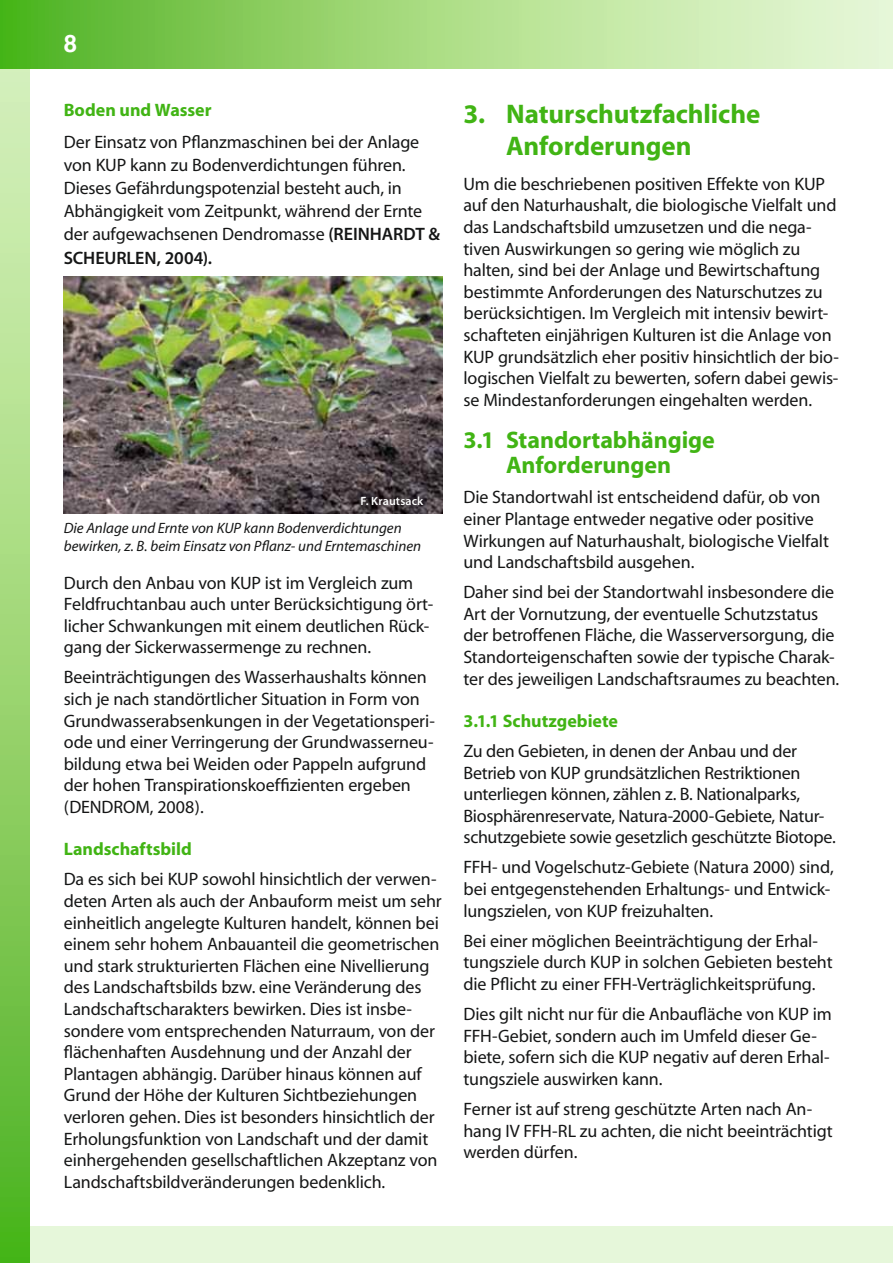
<style>
.page{position:relative;width:893px;height:1263px;background:#fff}
.page>*{position:absolute;margin:0;border:0;box-sizing:border-box;transform-origin:0 0}
.t1{font:700 27px/32.4px "Myriad";letter-spacing:-.005em;color:#41b414}
.t2{font:700 24px/25.2px "Myriad";letter-spacing:-.005em;color:#41b414;text-align:center}
.t3{font:700 24px "Helvetica";color:#fff}
.t4{font:18px/21.6px "Myriad";letter-spacing:-.01em;color:#151616}
.t5{font:700 18px "Myriad";color:#41b414}
.t6{font:600 18px "Myriad Pro";letter-spacing:-.005em;color:#151616}
.t7{font:italic 15px/18px "Myriad";letter-spacing:-.005em;color:#151616}
.t8{font:600 12px "Myriad Pro";letter-spacing:.01em;color:#fff}
.s1{font-family:"Myriad Pro";font-weight:600}
</style>
<div class="page">
<div style="left:0;top:1226px;width:893px;height:37px;background:#e6f7da"></div>
<div style="left:0;top:0;width:30px;height:1263px;background:linear-gradient(to bottom,#e5f7ca,#52b422)"></div>
<svg style="left:0;top:0;width:893px;height:68px"></svg>
<img style="left:64px;top:276px;width:378px;height:238px">
<h2 class="t3" style="left:64px;top:24px;width:15px">8</h2>
<p class="t5" style="left:64px;top:101px;width:149px">Boden und Wasser</p>
<p class="t4" style="left:64px;top:131px;width:378px;line-height:23.1px">Der Einsatz von Pflanzmaschinen bei der Anlage von KUP kann zu Bodenverdichtungen führen.<br>Dieses Gefährdungspotenzial besteht auch, in Abhängigkeit vom Zeitpunkt, während der Ernte der aufgewachsenen Dendromasse <span class="s1">(REINHARDT &amp;</span></p>
<p class="t6" style="left:64px;top:246px;width:150px">SCHEURLEN, 2004).</p>
<p class="t8" style="left:361px;top:493px;width:64px">F. Krautsack</p>
<p class="t7" style="left:64px;top:520px;width:359px">Die Anlage und Ernte von KUP kann Bodenverdichtungen bewirken, z. B. beim Einsatz von Pflanz- und Erntemaschinen</p>
<p class="t4" style="left:64px;top:572px;width:371px">Durch den Anbau von KUP ist im Vergleich zum Feldfruchtanbau auch unter Berücksichtigung ört&shy;licher Schwankungen mit einem deutlichen Rück&shy;gang der Sickerwassermenge zu rechnen.</p>
<p class="t4" style="left:64px;top:667px;width:373px">Beeinträchtigungen des Wasserhaushalts können sich je nach standörtlicher Situation in Form von Grundwasserabsenkungen in der Vegetationsperi&shy;ode und einer Verringerung der Grundwasserneu&shy;bildung etwa bei Weiden oder Pappeln aufgrund der hohen Transpirationskoeffizienten ergeben (DENDROM, 2008).</p>
<p class="t5" style="left:64px;top:840px;width:130px">Landschaftsbild</p>
<p class="t4" style="left:64px;top:869px;width:380px">Da es sich bei KUP sowohl hinsichtlich der verwen&shy;deten Arten als auch der Anbauform meist um sehr einheitlich angelegte Kulturen handelt, können bei einem sehr hohem Anbauanteil die geometrischen und stark strukturierten Flächen eine Nivellierung des Landschaftsbilds bzw. eine Veränderung des Landschaftscharakters bewirken. Dies ist insbe&shy;sondere vom entsprechenden Naturraum, von der flächenhaften Ausdehnung und der Anzahl der Plantagen abhängig. Darüber hinaus können auf Grund der Höhe der Kulturen Sichtbeziehungen verloren gehen. Dies ist besonders hinsichtlich der Erholungsfunktion von Landschaft und der damit einhergehenden gesellschaftlichen Akzeptanz von Landschaftsbildveränderungen bedenklich.</p>
<h1 class="t1" style="left:506px;top:99px;width:256px;text-indent:-43px">3. Naturschutzfachliche<br>Anforderungen</h1>
<p class="t4" style="left:463px;top:174px;width:377px">Um die beschriebenen positiven Effekte von KUP auf den Naturhaushalt, die biologische Vielfalt und das Landschaftsbild umzusetzen und die nega&shy;tiven Auswirkungen so gering wie möglich zu halten, sind bei der Anlage und Bewirtschaftung bestimmte Anforderungen des Naturschutzes zu berücksichtigen. Im Vergleich mit intensiv bewirt&shy;schafteten einjährigen Kulturen ist die Anlage von KUP grundsätzlich eher positiv hinsichtlich der bio&shy;logischen Vielfalt zu bewerten, sofern dabei gewis&shy;se Mindestanforderungen eingehalten werden.</p>
<h2 class="t2" style="left:463px;top:428px;width:253px">3.1 Standortabhängige<br>Anforderungen</h2>
<p class="t4" style="left:463px;top:487px;width:367px">Die Standortwahl ist entscheidend dafür, ob von einer Plantage entweder negative oder positive Wirkungen auf Naturhaushalt, biologische Vielfalt und Landschaftsbild ausgehen.</p>
<p class="t4" style="left:463px;top:582px;width:377px">Daher sind bei der Standortwahl insbesondere die Art der Vornutzung, der eventuelle Schutzstatus der betroffenen Fläche, die Wasserversorgung, die Standorteigenschaften sowie der typische Charak&shy;ter des jeweiligen Landschaftsraumes zu beachten.</p>
<p class="t5" style="left:463px;top:711px;width:156px">3.1.1 Schutzgebiete</p>
<p class="t4" style="left:463px;top:741px;width:374px">Zu den Gebieten, in denen der Anbau und der Betrieb von KUP grundsätzlichen Restriktionen unterliegen können, zählen z. B. Nationalparks, Biosphärenreservate, Natura-2000-Gebiete, Natur&shy;schutzgebiete sowie gesetzlich geschützte Biotope.</p>
<p class="t4" style="left:463px;top:857px;width:372px">FFH- und Vogelschutz-Gebiete (Natura 2000) sind, bei entgegenstehenden Erhaltungs- und Entwick&shy;lungszielen, von KUP freizuhalten.</p>
<p class="t4" style="left:463px;top:931px;width:371px">Bei einer möglichen Beeinträchtigung der Erhal&shy;tungsziele durch KUP in solchen Gebieten besteht die Pflicht zu einer FFH-Verträglichkeitsprüfung.</p>
<p class="t4" style="left:463px;top:1004px;width:370px">Dies gilt nicht nur für die Anbaufläche von KUP im FFH-Gebiet, sondern auch im Umfeld dieser Ge&shy;biete, sofern sich die KUP negativ auf deren Erhal&shy;tungsziele auswirken kann.</p>
<p class="t4" style="left:463px;top:1099px;width:371px">Ferner ist auf streng geschützte Arten nach An&shy;hang IV FFH-RL zu achten, die nicht beeinträchtigt werden dürfen.</p>
</div>
